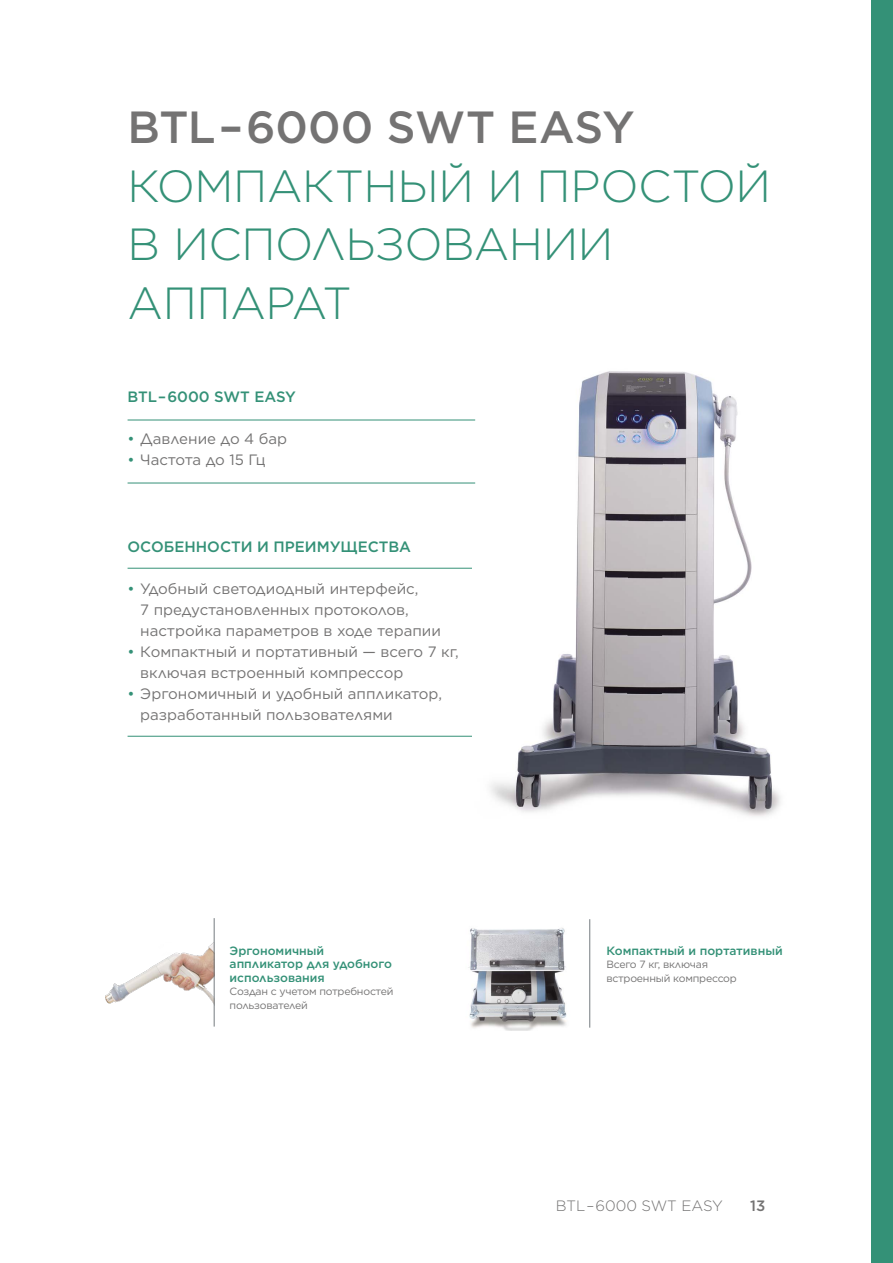
<style>
.page{position:relative;width:893px;height:1263px;background:#fff}
.page>*{position:absolute;margin:0;border:0;box-sizing:border-box;transform-origin:0 0}
.t1{font:300 45px/58.5px "Gotham";letter-spacing:-.01em;color:#349177}
.t2{font:500 45px "Gotham";letter-spacing:-.005em;color:#747373}
.t3{font:15px/21px "Gotham";color:#747373}
.t4{font:500 15px "Gotham";color:#349177}
.t5{font:300 15px "Gotham";color:#747373}
.t6{font:15px "Gotham";letter-spacing:-.03em;color:#747373}
.t7{font:500 15px "Gotham";color:#747373}
.t8{font:500 12px/13.5px "Gotham";color:#349177}
.t9{font:10.5px/13.5px "Gotham";letter-spacing:-.02em;color:#747373}
.s1{color:#349177}
</style>
<div class="page">
<img style="left:105px;top:943px;width:109px;height:84px">
<hr style="left:128px;top:568px;width:347px;height:1px;background:#349177">
<hr style="left:128px;top:736px;width:367px;height:1px;background:#349177">
<img style="left:468px;top:928px;width:99px;height:102px">
<hr style="left:589px;top:919px;width:1px;height:109px;background:#757b7f">
<hr style="left:214px;top:918px;width:1px;height:108px;background:#757b7f">
<img style="left:472px;top:371px;width:309px;height:446px">
<hr style="left:128px;top:420px;width:347px;height:1px;background:#349177">
<hr style="left:128px;top:483px;width:347px;height:1px;background:#349177">
<div style="left:872px;top:0;width:21px;height:1263px;background:#349177"></div>
<h1 class="t2" style="left:128px;top:98px;width:509px">BTL – 6000 SWT EASY</h1>
<h1 class="t1" style="left:128px;top:155px;width:645px">КОМПАКТНЫЙ И ПРОСТОЙ<br>В ИСПОЛЬЗОВАНИИ<br>АППАРАТ</h1>
<p class="t4" style="left:128px;top:387px;width:170px">BTL – 6000 SWT EASY</p>
<p class="t3" style="left:128px;top:428px;width:161px"><span class="s1">•</span> Давление до 4 бар</p>
<p class="t6" style="left:128px;top:450px;width:140px"><span class="s1">•</span> Частота до 15 Гц</p>
<p class="t4" style="left:128px;top:537px;width:285px">ОСОБЕННОСТИ И ПРЕИМУЩЕСТВА</p>
<p class="t3" style="left:140px;top:578px;width:302px;text-indent:-13px"><span class="s1">•</span> Удобный светодиодный интерфейс,<br>7 предустановленных протоколов, настройка параметров в ходе терапии</p>
<p class="t3" style="left:140px;top:641px;width:320px;text-indent:-13px"><span class="s1">•</span> Компактный и портативный — всего 7 кг, включая встроенный компрессор</p>
<p class="t3" style="left:140px;top:683px;width:303px;text-indent:-13px"><span class="s1">•</span> Эргономичный и удобный аппликатор, разработанный пользователями</p>
<p class="t8" style="left:230px;top:943px;width:164px">Эргономичный аппликатор для удобного использования</p>
<p class="t9" style="left:230px;top:984px;width:165px">Создан с учетом потребностей пользователей</p>
<p class="t8" style="left:606px;top:943px;width:178px">Компактный и портативный</p>
<p class="t9" style="left:606px;top:957px;width:132px">Всего 7 кг, включая встроенный компрессор</p>
<p class="t5" style="left:556px;top:1196px;width:169px">BTL – 6000 SWT EASY</p>
<p class="t7" style="left:750px;top:1196px;width:17px">13</p>
</div>
